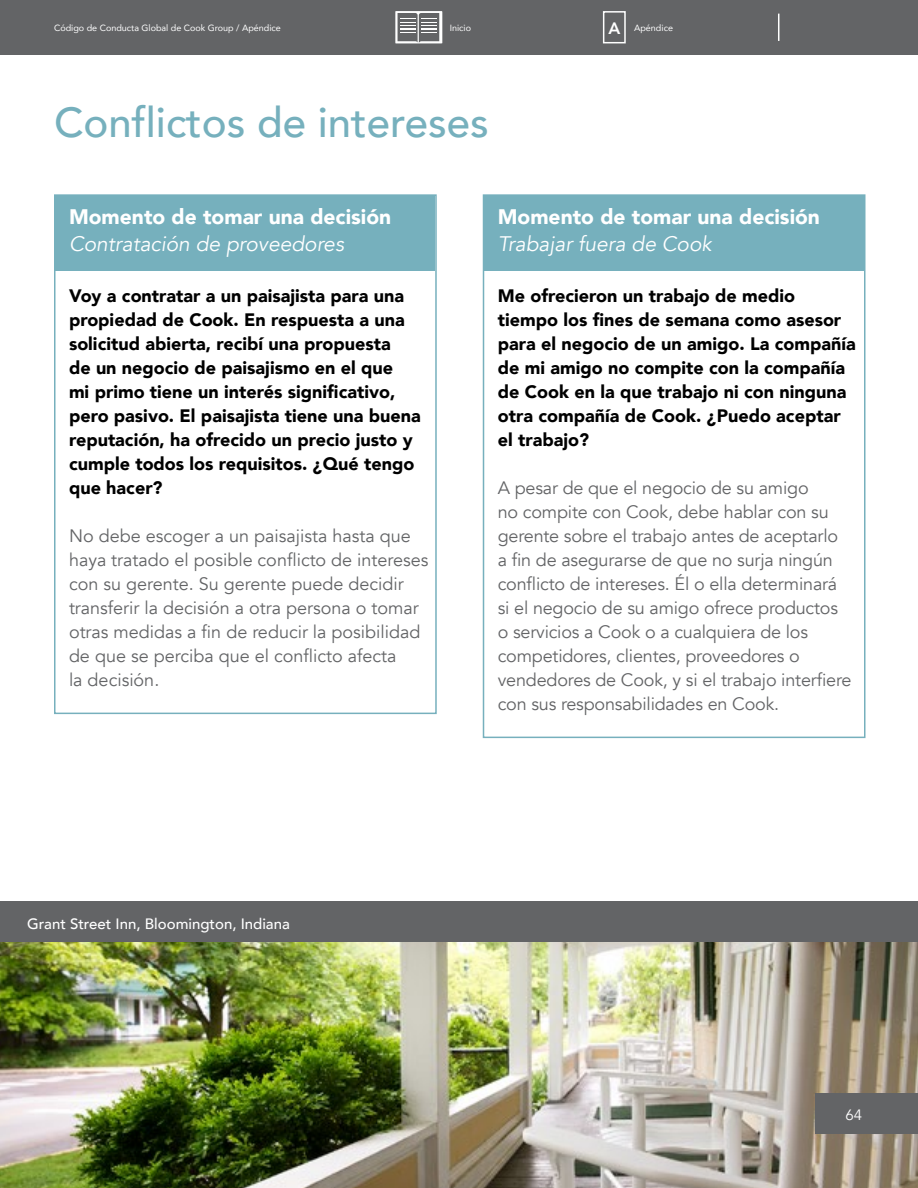
<style>
.page{position:relative;width:918px;height:1188px;background:#fff}
.page>*{position:absolute;margin:0;border:0;box-sizing:border-box;transform-origin:0 0}
.t1{font:500 42px "Avenir";color:#76b0bd}
.t2{font:900 21px "Avenir";color:#fff}
.t3{font:italic 21px "Avenir";color:#fff}
.t4{font:18px/24px "Avenir";letter-spacing:-.01em;color:#636466}
.t5{font:900 18px/24px "Avenir";color:#000}
.t6{font:500 15px "Avenir";color:#fff}
.t7{font:15px "Avenir";color:#fff}
.t8{font:9px "Avenir";color:#fff}
.s1{font-weight:800;font-size:16.5px}
</style>
<div class="page">
<img style="left:0;top:942px;width:918px;height:246px">
<div style="left:0;top:902px;width:918px;height:40px;background:#636466"></div>
<div style="left:0;top:0;width:918px;height:55px;background:#636466"></div>
<svg style="left:395px;top:11px;width:47px;height:32px"></svg>
<svg style="left:778px;top:14px;width:1px;height:27px"></svg>
<div style="left:815px;top:1094px;width:103px;height:40px;background:#636466"></div>
<div style="left:603px;top:11px;width:23px;height:32px;background:#636466;border:2px solid #fff"></div>
<div style="left:56px;top:196px;width:379px;height:75px;background:#76b0bd"></div>
<div style="left:54px;top:194px;width:383px;height:520px;border:2px solid #76b0bd"></div>
<div style="left:484px;top:196px;width:380px;height:75px;background:#76b0bd"></div>
<div style="left:483px;top:194px;width:383px;height:544px;border:2px solid #76b0bd"></div>
<p class="t8" style="left:54px;top:21px;width:228px">Código de Conducta Global de Cook Group / Apéndice</p>
<p class="t8" style="left:450px;top:21px;width:23px">Inicio</p>
<h1 class="t1" style="left:54px;top:86px;width:436px">Conflictos de intereses</h1>
<p class="t8" style="left:608px;top:21px;width:66px"><span class="s1">A</span> Apéndice</p>
<p class="t2" style="left:69px;top:198px;width:324px">Momento de tomar una decisión</p>
<p class="t3" style="left:69px;top:231px;width:276px">Contratación de proveedores</p>
<p class="t5" style="left:69px;top:283px;width:353px">Voy a contratar a un paisajista para una propiedad de Cook. En respuesta a una solicitud abierta, recibí una propuesta<br>de un negocio de paisajismo en el que<br>mi primo tiene un interés significativo, pero pasivo. El paisajista tiene una buena reputación, ha ofrecido un precio justo y cumple todos los requisitos. ¿Qué tengo que hacer?</p>
<p class="t4" style="left:69px;top:524px;width:361px">No debe escoger a un paisajista hasta que haya tratado el posible conflicto de intereses con su gerente. Su gerente puede decidir transferir la decisión a otra persona o tomar otras medidas a fin de reducir la posibilidad de que se perciba que el conflicto afecta<br>la decisión.</p>
<p class="t2" style="left:498px;top:198px;width:324px">Momento de tomar una decisión</p>
<p class="t3" style="left:498px;top:231px;width:215px">Trabajar fuera de Cook</p>
<p class="t5" style="left:498px;top:283px;width:359px">Me ofrecieron un trabajo de medio tiempo los fines de semana como asesor para el negocio de un amigo. La compañía de mi amigo no compite con la compañía de Cook en la que trabajo ni con ninguna otra compañía de Cook. ¿Puedo aceptar el trabajo?</p>
<p class="t4" style="left:498px;top:476px;width:355px">A pesar de que el negocio de su amigo<br>no compite con Cook, debe hablar con su gerente sobre el trabajo antes de aceptarlo a fin de asegurarse de que no surja ningún conflicto de intereses. Él o ella determinará si el negocio de su amigo ofrece productos o servicios a Cook o a cualquiera de los competidores, clientes, proveedores o vendedores de Cook, y si el trabajo interfiere con sus responsabilidades en Cook.</p>
<p class="t6" style="left:27px;top:911px;width:264px">Grant Street Inn, Bloomington, Indiana</p>
<p class="t7" style="left:845px;top:1105px;width:18px">64</p>
</div>
